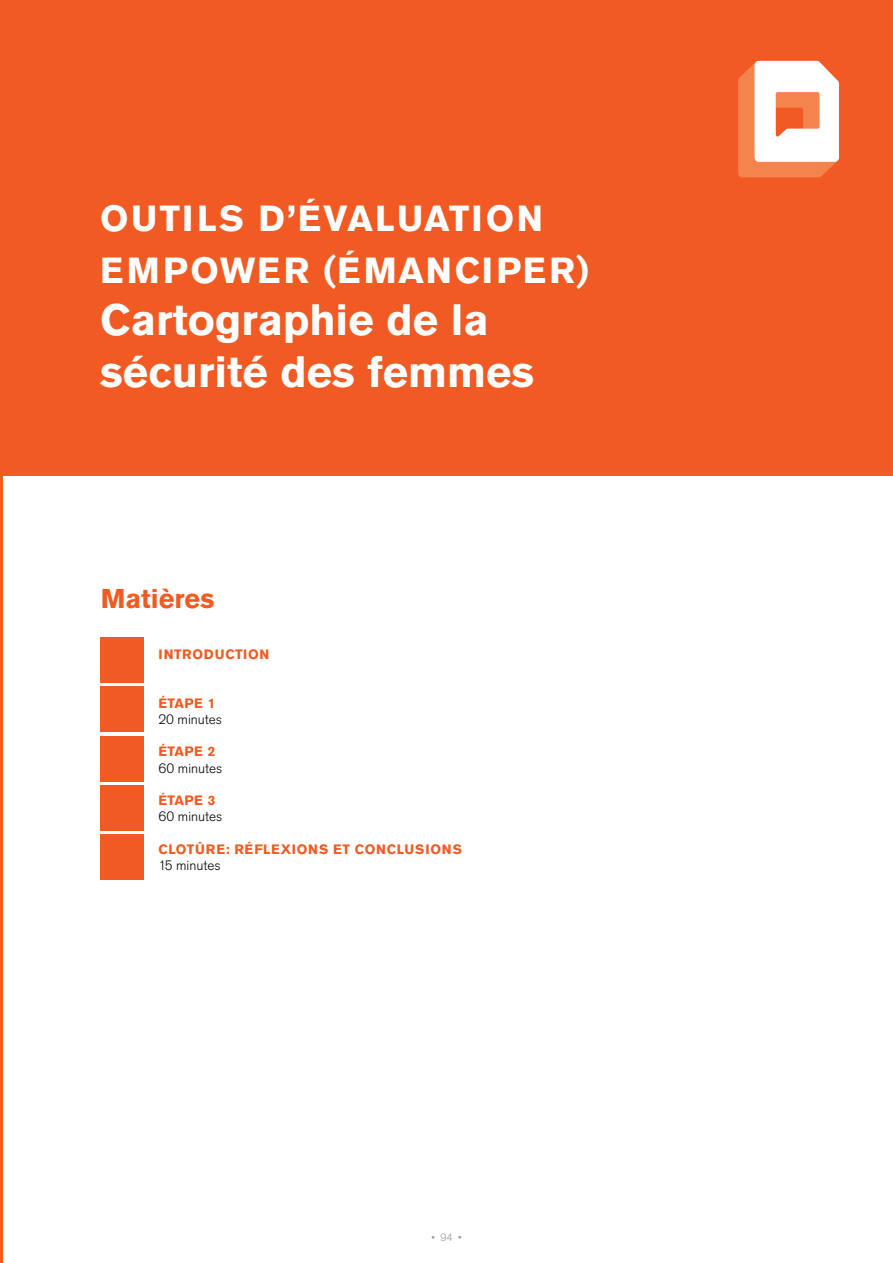
<style>
.page{position:relative;width:893px;height:1263px;background:#fff}
.page>*{position:absolute;margin:0;border:0;box-sizing:border-box;transform-origin:0 0}
.t1{font:700 43.5px/52.2px "Akzidenz Grotesk Std";color:#fff}
.t2{font:700 36px/52.2px "Akzidenz Grotesk Std";letter-spacing:.065em;color:#fff}
.t3{font:700 27px "Akzidenz Grotesk Std";color:#f15a22}
.t4{font:700 13.5px "Akzidenz Grotesk Std";letter-spacing:.04em;color:#f15a22}
.t5{font:300 13.5px "Akzidenz Grotesk Std";color:#000}
.t6{font:300 10.5px "Akzidenz Grotesk Std";color:#939598}
</style>
<div class="page">
<div style="left:0;top:0;width:893px;height:476px;background:#f15a22"></div>
<hr style="left:0;top:0;width:3px;height:1263px;background:#f15a22">
<div style="left:101px;top:687px;width:43px;height:45px;background:#f15a22"></div>
<div style="left:101px;top:638px;width:43px;height:45px;background:#f15a22"></div>
<div style="left:101px;top:736px;width:43px;height:45px;background:#f15a22"></div>
<div style="left:101px;top:785px;width:43px;height:45px;background:#f15a22"></div>
<div style="left:101px;top:834px;width:43px;height:45px;background:#f15a22"></div>
<svg style="left:738px;top:61px;width:101px;height:116px;background:#fac5ad"></svg>
<h2 class="t2" style="left:100px;top:192px;width:490px">OUTILS D’ÉVALUATION<br>EMPOWER (ÉMANCIPER)</h2>
<h1 class="t1" style="left:100px;top:294px;width:435px">Cartographie de la sécurité des femmes</h1>
<h3 class="t3" style="left:101px;top:583px;width:115px">Matières</h3>
<p class="t4" style="left:158px;top:647px;width:112px">INTRODUCTION</p>
<p class="t4" style="left:158px;top:695px;width:58px">ÉTAPE 1</p>
<p class="t5" style="left:158px;top:712px;width:65px">20 minutes</p>
<p class="t4" style="left:158px;top:744px;width:58px">ÉTAPE 2</p>
<p class="t5" style="left:158px;top:760px;width:65px">60 minutes</p>
<p class="t4" style="left:158px;top:792px;width:58px">ÉTAPE 3</p>
<p class="t5" style="left:158px;top:809px;width:65px">60 minutes</p>
<p class="t4" style="left:158px;top:841px;width:305px">CLOTÛRE: RÉFLEXIONS ET CONCLUSIONS</p>
<p class="t5" style="left:158px;top:857px;width:64px">15 minutes</p>
<p class="t6" style="left:431px;top:1231px;width:32px">• 94 •</p>
</div>
